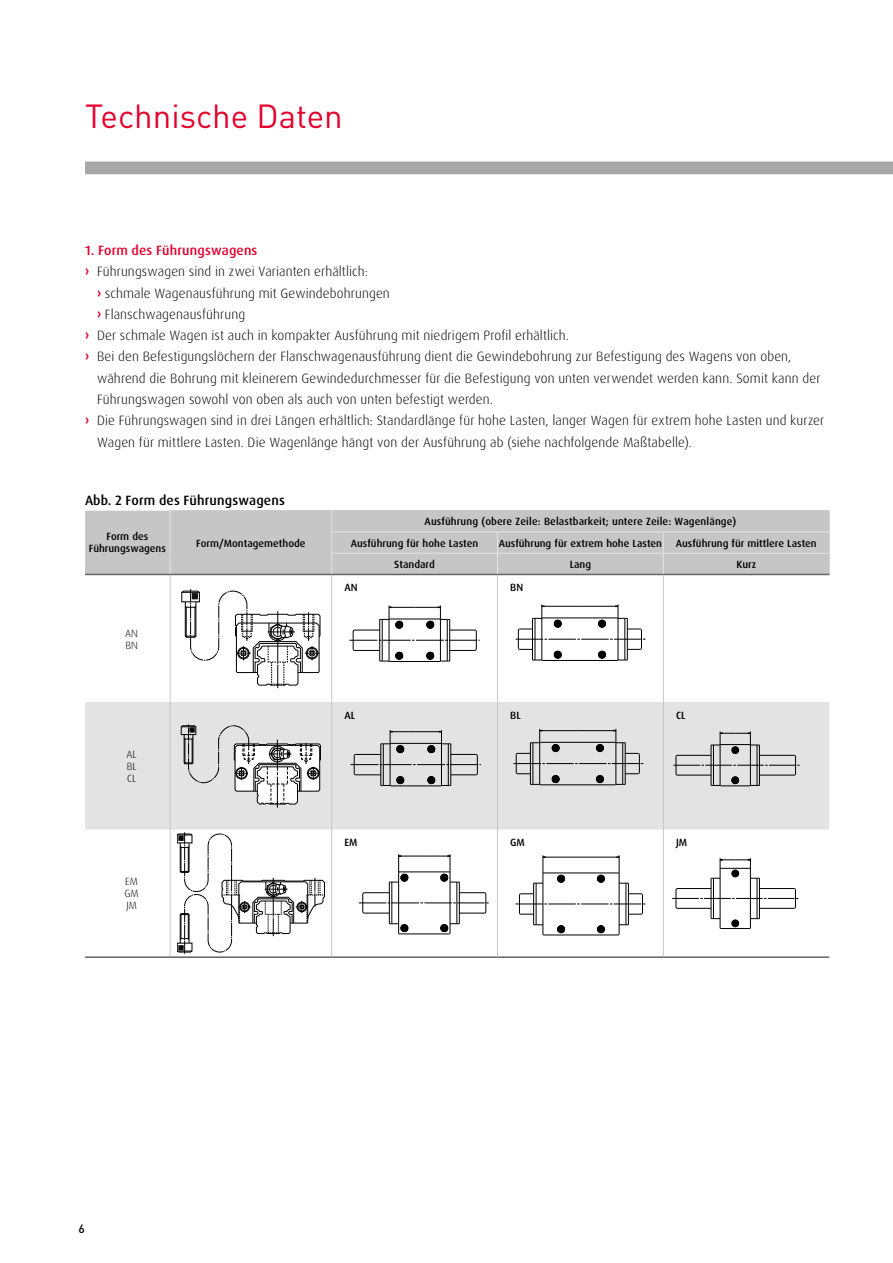
<style>
.page{position:relative;width:893px;height:1263px;background:#fff}
.page>*{position:absolute;margin:0;border:0;box-sizing:border-box;transform-origin:0 0}
.t1{font:33px "DIN Pro";color:#e4002c}
.t2{font:300 13.5px "Dax Pro";letter-spacing:.01em;color:#000}
.t3{font:500 13.5px "Dax Pro";letter-spacing:.01em;color:#000}
.t4{font:500 13.5px "Dax Pro";letter-spacing:.01em;color:#e4002c}
.t5{font:500 12px "DIN Pro";color:#000}
.t6{font:500 10.5px/12px "Dax Pro";color:#000;text-align:center}
.t7{font:300 10.5px/12px "Dax Pro";color:#000;text-align:justify}
.s1{font-weight:700;color:#e4002c}
</style>
<div class="page">
<div style="left:85px;top:511px;width:744px;height:63px;background:#c6c6c6"></div>
<svg style="left:85px;top:575px;width:744px;height:381px"></svg>
<div style="left:85px;top:702px;width:744px;height:128px;background:#e3e3e3"></div>
<hr style="left:170px;top:510px;width:162px;height:1px;background:#c6c6c6">
<hr style="left:332px;top:510px;width:165px;height:1px;background:#c6c6c6">
<hr style="left:497px;top:510px;width:166px;height:1px;background:#c6c6c6">
<hr style="left:663px;top:510px;width:167px;height:1px;background:#c6c6c6">
<hr style="left:170px;top:575px;width:1px;height:127px;background:#c6c6c6">
<hr style="left:331px;top:575px;width:1px;height:127px;background:#c6c6c6">
<hr style="left:170px;top:702px;width:1px;height:128px;background:#c6c6c6">
<hr style="left:331px;top:702px;width:1px;height:128px;background:#c6c6c6">
<hr style="left:170px;top:830px;width:1px;height:126px;background:#c6c6c6">
<hr style="left:331px;top:830px;width:1px;height:126px;background:#c6c6c6">
<hr style="left:85px;top:574px;width:85px;height:1px;background:#636362">
<hr style="left:170px;top:574px;width:162px;height:1px;background:#636362">
<hr style="left:332px;top:574px;width:165px;height:1px;background:#636362">
<hr style="left:497px;top:574px;width:166px;height:1px;background:#636362">
<hr style="left:663px;top:574px;width:167px;height:1px;background:#636362">
<hr style="left:85px;top:956px;width:85px;height:2px;background:#636362">
<hr style="left:170px;top:956px;width:162px;height:2px;background:#636362">
<hr style="left:332px;top:956px;width:165px;height:2px;background:#636362">
<hr style="left:497px;top:956px;width:166px;height:2px;background:#636362">
<hr style="left:663px;top:956px;width:166px;height:2px;background:#636362">
<svg style="left:829px;top:511px;width:1px;height:63px"></svg>
<svg style="left:170px;top:511px;width:1px;height:63px"></svg>
<hr style="left:331px;top:531px;width:166px;height:1px;background:#e3e3e3">
<hr style="left:497px;top:531px;width:166px;height:1px;background:#e3e3e3">
<hr style="left:663px;top:531px;width:166px;height:1px;background:#e3e3e3">
<hr style="left:331px;top:553px;width:166px;height:1px;background:#e3e3e3">
<svg style="left:331px;top:511px;width:1px;height:63px"></svg>
<hr style="left:497px;top:553px;width:166px;height:1px;background:#e3e3e3">
<svg style="left:497px;top:532px;width:1px;height:42px"></svg>
<hr style="left:663px;top:553px;width:166px;height:1px;background:#e3e3e3">
<svg style="left:663px;top:532px;width:1px;height:42px"></svg>
<hr style="left:497px;top:575px;width:1px;height:127px;background:#c6c6c6">
<hr style="left:663px;top:575px;width:1px;height:127px;background:#c6c6c6">
<hr style="left:497px;top:702px;width:1px;height:128px;background:#c6c6c6">
<hr style="left:663px;top:702px;width:1px;height:128px;background:#c6c6c6">
<hr style="left:497px;top:830px;width:1px;height:126px;background:#c6c6c6">
<hr style="left:663px;top:830px;width:1px;height:126px;background:#c6c6c6">
<svg style="left:181px;top:589px;width:139px;height:99px"></svg>
<div style="left:307px;top:648px;width:10px;height:10px;border:1px solid #000;border-radius:50%"></div>
<div style="left:306px;top:647px;width:12px;height:12px;border:1px solid #000;border-radius:50%"></div>
<svg style="left:181px;top:724px;width:140px;height:84px"></svg>
<svg style="left:177px;top:832px;width:148px;height:122px"></svg>
<svg style="left:349px;top:605px;width:131px;height:57px"></svg>
<svg style="left:516px;top:604px;width:130px;height:57px"></svg>
<svg style="left:350px;top:730px;width:131px;height:56px;background:#c6c6c6"></svg>
<svg style="left:514px;top:729px;width:130px;height:56px;background:#c5c5c5"></svg>
<hr style="left:720px;top:745px;width:1px;height:40px;background:#000">
<hr style="left:750px;top:745px;width:1px;height:40px;background:#000">
<hr style="left:713px;top:745px;width:1px;height:40px;background:#000">
<hr style="left:757px;top:745px;width:1px;height:40px;background:#000">
<hr style="left:711px;top:745px;width:1px;height:40px;background:#000">
<hr style="left:759px;top:745px;width:1px;height:40px;background:#000">
<svg style="left:711px;top:731px;width:48px;height:15px"></svg>
<svg style="left:673px;top:754px;width:127px;height:32px;background:#c3c3c3"></svg>
<div style="left:732px;top:747px;width:7px;height:7px;background:#000;border-radius:50%"></div>
<div style="left:731px;top:746px;width:8px;height:8px;border:1px solid #000;border-radius:50%"></div>
<hr style="left:399px;top:933px;width:51px;height:1px;background:#000">
<hr style="left:391px;top:882px;width:1px;height:42px;background:#000">
<hr style="left:456px;top:882px;width:1px;height:42px;background:#000">
<hr style="left:389px;top:882px;width:1px;height:42px;background:#000">
<hr style="left:459px;top:882px;width:1px;height:42px;background:#000">
<hr style="left:398px;top:872px;width:1px;height:61px;background:#000">
<hr style="left:450px;top:872px;width:1px;height:61px;background:#000">
<svg style="left:359px;top:892px;width:131px;height:22px"></svg>
<svg style="left:440px;top:923px;width:19px;height:11px"></svg>
<svg style="left:389px;top:923px;width:20px;height:11px"></svg>
<svg style="left:389px;top:854px;width:70px;height:29px"></svg>
<hr style="left:543px;top:935px;width:76px;height:1px;background:#000">
<hr style="left:536px;top:883px;width:1px;height:42px;background:#000">
<hr style="left:626px;top:883px;width:1px;height:42px;background:#000">
<hr style="left:533px;top:883px;width:1px;height:42px;background:#000">
<hr style="left:628px;top:883px;width:1px;height:42px;background:#000">
<hr style="left:543px;top:873px;width:1px;height:61px;background:#000">
<hr style="left:619px;top:873px;width:1px;height:61px;background:#000">
<hr style="left:543px;top:872px;width:76px;height:1px;background:#000">
<svg style="left:515px;top:893px;width:131px;height:22px"></svg>
<svg style="left:557px;top:874px;width:9px;height:9px"></svg>
<svg style="left:596px;top:874px;width:9px;height:9px"></svg>
<svg style="left:596px;top:925px;width:9px;height:9px"></svg>
<svg style="left:557px;top:925px;width:9px;height:9px"></svg>
<svg style="left:543px;top:855px;width:3px;height:19px"></svg>
<svg style="left:616px;top:855px;width:4px;height:19px"></svg>
<hr style="left:543px;top:857px;width:38px;height:1px;background:#000">
<hr style="left:581px;top:857px;width:38px;height:1px;background:#000">
<hr style="left:720px;top:928px;width:30px;height:1px;background:#000">
<hr style="left:713px;top:878px;width:1px;height:41px;background:#000">
<hr style="left:757px;top:878px;width:1px;height:41px;background:#000">
<hr style="left:711px;top:878px;width:1px;height:41px;background:#000">
<hr style="left:759px;top:878px;width:1px;height:41px;background:#000">
<hr style="left:720px;top:869px;width:1px;height:59px;background:#000">
<hr style="left:750px;top:869px;width:1px;height:59px;background:#000">
<svg style="left:672px;top:887px;width:127px;height:22px"></svg>
<hr style="left:759px;top:888px;width:36px;height:1px;background:#000">
<svg style="left:720px;top:858px;width:31px;height:11px"></svg>
<div style="left:732px;top:870px;width:7px;height:7px;background:#000;border-radius:50%"></div>
<div style="left:731px;top:870px;width:8px;height:7px;border:1px solid #000;border-radius:50%"></div>
<div style="left:732px;top:920px;width:7px;height:7px;background:#000;border-radius:50%"></div>
<div style="left:731px;top:919px;width:8px;height:8px;border:1px solid #000;border-radius:50%"></div>
<svg style="left:85px;top:161px;width:808px;height:13px;background:#aaaaab"></svg>
<h1 class="t1" style="left:85px;top:93px;width:259px">Technische Daten</h1>
<p class="t4" style="left:85px;top:242px;width:174px">1. Form des Führungswagens</p>
<p class="t2" style="left:85px;top:263px;width:284px"><span class="s1">›</span> Führungswagen sind in zwei Varianten erhältlich:</p>
<p class="t2" style="left:97px;top:284px;width:294px"><span class="s1">›</span> schmale Wagenausführung mit Gewindebohrungen</p>
<p class="t2" style="left:97px;top:306px;width:150px"><span class="s1">›</span> Flanschwagenausführung</p>
<p class="t2" style="left:85px;top:327px;width:486px"><span class="s1">›</span> Der schmale Wagen ist auch in kompakter Ausführung mit niedrigem Profil erhältlich.</p>
<p class="t2" style="left:85px;top:348px;width:708px"><span class="s1">›</span> Bei den Befestigungslöchern der Flanschwagenausführung dient die Gewindebohrung zur Befestigung des Wagens von oben,</p>
<p class="t2" style="left:97px;top:369px;width:725px">während die Bohrung mit kleinerem Gewindedurchmesser für die Befestigung von unten verwendet werden kann. Somit kann der</p>
<p class="t2" style="left:97px;top:391px;width:397px">Führungswagen sowohl von oben als auch von unten befestigt werden.</p>
<p class="t2" style="left:85px;top:412px;width:741px"><span class="s1">›</span> Die Führungswagen sind in drei Längen erhältlich: Standardlänge für hohe Lasten, langer Wagen für extrem hohe Lasten und kurzer</p>
<p class="t2" style="left:97px;top:433px;width:596px">Wagen für mittlere Lasten. Die Wagenlänge hängt von der Ausführung ab (siehe nachfolgende Maßtabelle).</p>
<p class="t3" style="left:85px;top:492px;width:201px">Abb. 2 Form des Führungswagens</p>
<p class="t6" style="left:89px;top:531px;width:79px">Form des<br>Führungswagens</p>
<p class="t6" style="left:196px;top:537px;width:111px">Form/Montagemethode</p>
<p class="t7" style="left:125px;top:627px;width:14px">AN<br>BN</p>
<p class="t7" style="left:127px;top:748px;width:12px">AL BL CL</p>
<p class="t7" style="left:124px;top:875px;width:16px">EM GM JM</p>
<p class="t6" style="left:351px;top:511px;width:387px;line-height:21.3px;text-align:left;text-indent:74px">Ausführung (obere Zeile: Belastbarkeit; untere Zeile: Wagenlänge)<br>Ausführung für hohe Lasten</p>
<p class="t6" style="left:499px;top:537px;width:165px">Ausführung für extrem hohe Lasten</p>
<p class="t6" style="left:676px;top:537px;width:143px">Ausführung für mittlere Lasten</p>
<p class="t6" style="left:394px;top:558px;width:42px">Standard</p>
<p class="t6" style="left:570px;top:558px;width:23px">Lang</p>
<p class="t6" style="left:736px;top:558px;width:21px">Kurz</p>
<p class="t6" style="left:344px;top:582px;width:15px">AN</p>
<p class="t6" style="left:510px;top:582px;width:14px">BN</p>
<p class="t6" style="left:344px;top:709px;width:12px">AL</p>
<p class="t6" style="left:510px;top:709px;width:12px">BL</p>
<p class="t6" style="left:676px;top:709px;width:11px">CL</p>
<p class="t6" style="left:344px;top:837px;width:15px">EM</p>
<p class="t6" style="left:510px;top:837px;width:16px">GM</p>
<p class="t6" style="left:676px;top:837px;width:13px">JM</p>
<p class="t5" style="left:79px;top:1221px;width:8px">6</p>
</div>
